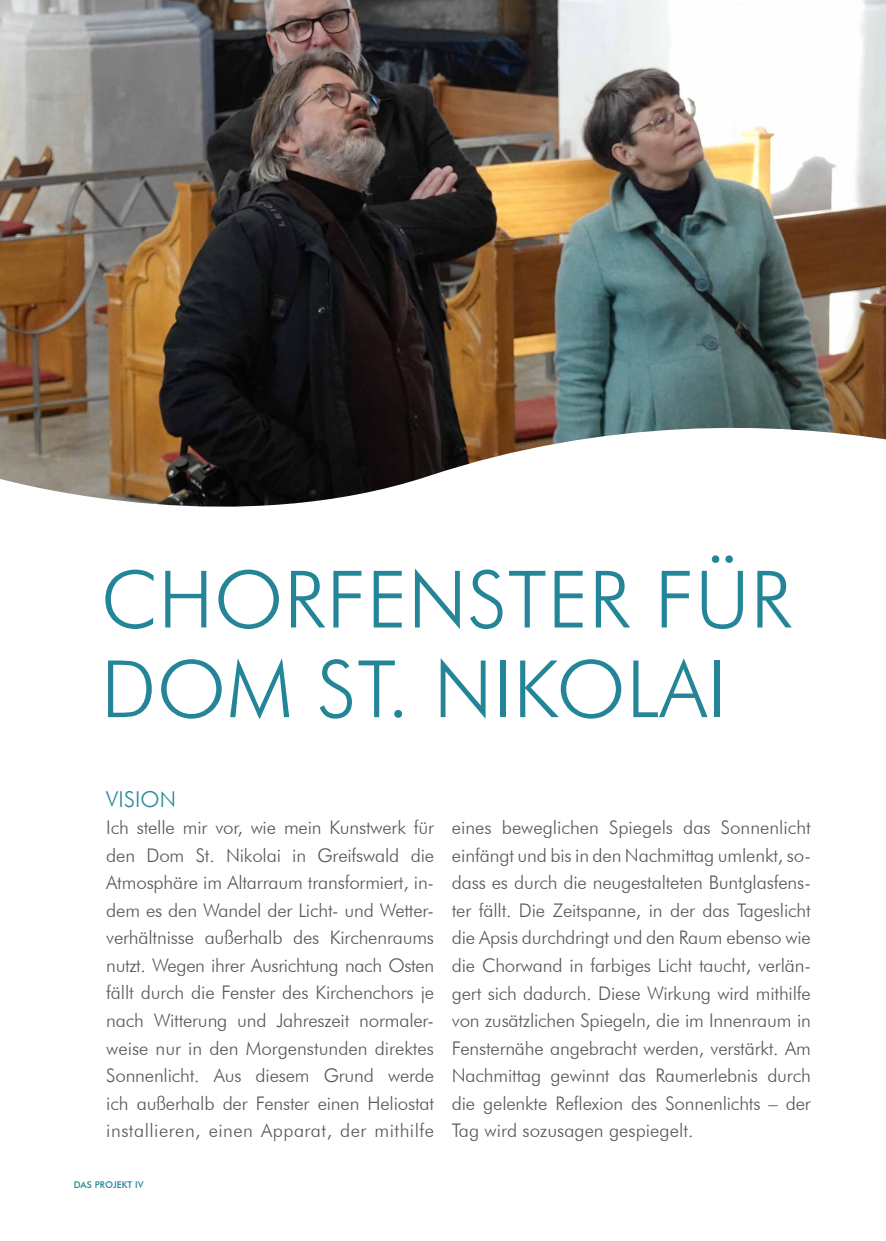
<style>
.page{position:relative;width:886px;height:1241px;background:#fff}
.page>*{position:absolute;margin:0;border:0;box-sizing:border-box;transform-origin:0 0}
.t1{font:300 79.12px/89.6px "Futura BT";letter-spacing:.01em;color:#238597}
.t2{font:300 21.88px "Futura BT";letter-spacing:.01em;color:#238597}
.t3{font:300 18.75px/27.5px "Futura BT";color:#575756;text-align:justify}
.t4{font:500 9.31px "Futura BT";letter-spacing:.01em;color:#238597}
</style>
<div class="page">
<img style="left:0;top:0;width:886px;height:418px">
<svg style="left:0;top:418px;width:886px;height:89px"></svg>
<h1 class="t1" style="left:101px;top:553px;width:693px">CHORFENSTER FÜR<br>DOM ST. NIKOLAI</h1>
<p class="t2" style="left:106px;top:785px;width:71px">VISION</p>
<p class="t3" style="left:106px;top:813px;width:329px">Ich stelle mir vor, wie mein Kunstwerk für den Dom St. Nikolai in Greifswald die Atmosphäre im Altarraum transformiert, in&shy;dem es den Wandel der Licht- und Wetter&shy;verhältnisse außerhalb des Kirchenraums nutzt. Wegen ihrer Ausrichtung nach Osten fällt durch die Fenster des Kirchenchors je nach Witterung und Jahreszeit normaler&shy;weise nur in den Morgenstunden direktes Sonnenlicht. Aus diesem Grund werde ich außerhalb der Fenster einen Heliostat installieren, einen Apparat, der mithilfe</p>
<p class="t3" style="left:452px;top:813px;width:360px">eines beweglichen Spiegels das Sonnenlicht einfängt und bis in den Nachmittag umlenkt, so&shy;dass es durch die neugestalteten Buntglasfens&shy;ter fällt. Die Zeitspanne, in der das Tageslicht die Apsis durchdringt und den Raum ebenso wie die Chorwand in farbiges Licht taucht, verlän&shy;gert sich dadurch. Diese Wirkung wird mithilfe von zusätzlichen Spiegeln, die im Innenraum in Fensternähe angebracht werden, verstärkt. Am Nachmittag gewinnt das Raumerlebnis durch die gelenkte Reflexion des Sonnenlichts – der Tag wird sozusagen gespiegelt.</p>
<p class="t4" style="left:74px;top:1178px;width:71px">DAS PROJEKT IV</p>
</div>
